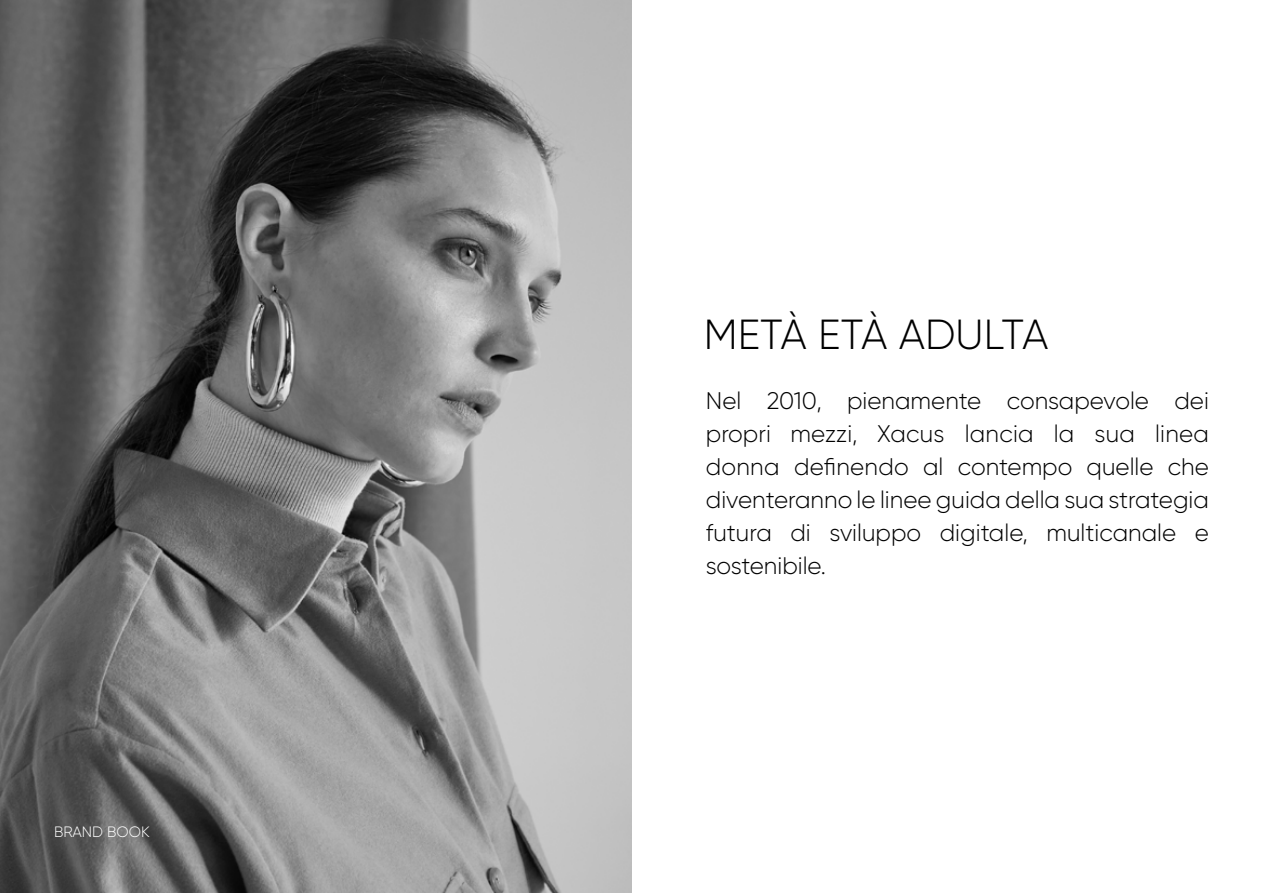
<style>
.page{position:relative;width:1263px;height:893px;background:#fff}
.page>*{position:absolute;margin:0;border:0;box-sizing:border-box;transform-origin:0 0}
.t1{font:300 42px "Gilroy";letter-spacing:-.005em;color:#000}
.t2{font:300 24px/33px "Gilroy";color:#000;text-align:justify}
.t3{font:300 15px "Gilroy";color:#fff}
</style>
<div class="page">
<img style="left:0;top:0;width:631px;height:893px">
<p class="t3" style="left:54px;top:822px;width:97px">BRAND BOOK</p>
<h1 class="t1" style="left:704px;top:309px;width:346px">METÀ ETÀ ADULTA</h1>
<p class="t2" style="left:706px;top:384px;width:505px">Nel 2010, pienamente consapevole dei propri mezzi, Xacus lancia la sua linea donna definendo al contempo quelle che diventeranno le linee guida della sua strategia futura di sviluppo digitale, multicanale e sostenibile.</p>
</div>
